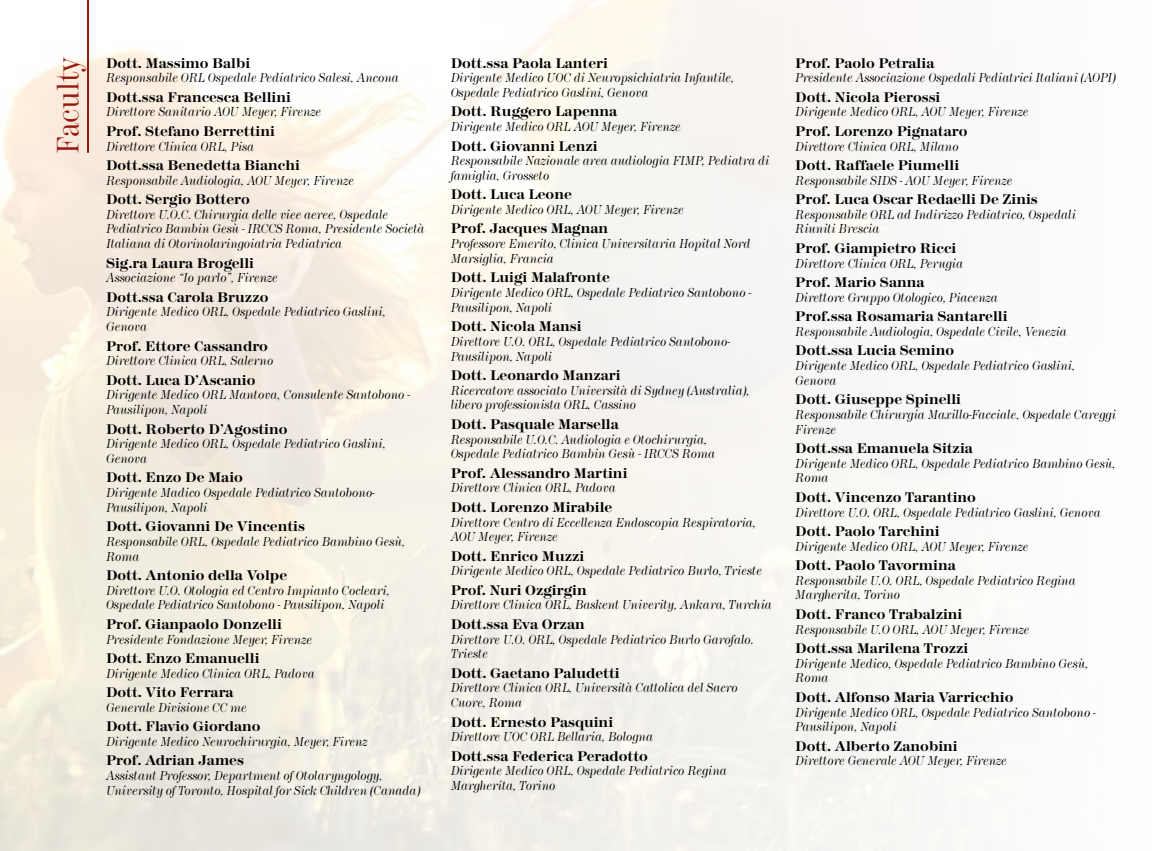
<style>
.page{position:relative;width:1174px;height:851px;background:#fff}
.page>*{position:absolute;margin:0;border:0;box-sizing:border-box;transform-origin:0 0}
.t1{font:300 32px "Modern Two Sixtn ITC";color:#981711;scale:.85 1}
.t2{font:700 14.4px "Modern Two Sixtn ITC";color:#000}
.t3{font:italic 300 13.6px/14.8px "Modern Two Sixtn ITC";color:#000;scale:.85 1}
</style>
<div class="page">
<hr style="left:87px;top:0;width:2px;height:153px;background:#981711">
<h1 class="t1" style="left:50px;top:154px;width:117px;rotate:-90deg">Faculty</h1>
<p class="t2" style="left:106px;top:55px;width:146px">Dott. Massimo Balbi</p>
<p class="t3" style="left:106px;top:71px;width:346px">Responsabile ORL Ospedale Pediatrico Salesi, Ancona</p>
<p class="t2" style="left:106px;top:89px;width:186px">Dott.ssa Francesca Bellini</p>
<p class="t3" style="left:106px;top:105px;width:254px">Direttore Sanitario AOU Meyer, Firenze</p>
<p class="t2" style="left:106px;top:123px;width:170px">Prof. Stefano Berrettini</p>
<p class="t3" style="left:106px;top:139px;width:176px">Direttore Clinica ORL, Pisa</p>
<p class="t2" style="left:106px;top:157px;width:195px">Dott.ssa Benedetta Bianchi</p>
<p class="t3" style="left:106px;top:173px;width:293px">Responsabile Audiologia, AOU Meyer, Firenze</p>
<p class="t2" style="left:106px;top:191px;width:145px">Dott. Sergio Bottero</p>
<p class="t3" style="left:106px;top:207px;width:376px">Direttore U.O.C. Chirurgia delle viee aeree, Ospedale<br>Pediatrico Bambin Gesù - IRCCS Roma, Presidente Società<br>Italiana di Otorinolaringoiatria Pediatrica</p>
<p class="t2" style="left:106px;top:255px;width:150px">Sig.ra Laura Brogelli</p>
<p class="t3" style="left:106px;top:271px;width:204px">Associazione “Io parlo”, Firenze</p>
<p class="t2" style="left:106px;top:289px;width:164px">Dott.ssa Carola Bruzzo</p>
<p class="t3" style="left:106px;top:305px;width:331px">Dirigente Medico ORL, Ospedale Pediatrico Gaslini,<br>Genova</p>
<p class="t2" style="left:106px;top:337px;width:163px">Prof. Ettore Cassandro</p>
<p class="t3" style="left:106px;top:353px;width:198px">Direttore Clinica ORL, Salerno</p>
<p class="t2" style="left:106px;top:372px;width:151px">Dott. Luca D’Ascanio</p>
<p class="t3" style="left:106px;top:388px;width:359px">Dirigente Medico ORL Mantova, Consulente Santobono -<br>Pausilipon, Napoli</p>
<p class="t2" style="left:106px;top:420px;width:183px">Dott. Roberto D’Agostino</p>
<p class="t3" style="left:106px;top:436px;width:331px">Dirigente Medico ORL, Ospedale Pediatrico Gaslini,<br>Genova</p>
<p class="t2" style="left:106px;top:469px;width:138px">Dott. Enzo De Maio</p>
<p class="t3" style="left:106px;top:485px;width:318px">Dirigente Madico Ospedale Pediatrico Santobono-<br>Pausilipon, Napoli</p>
<p class="t2" style="left:106px;top:518px;width:200px">Dott. Giovanni De Vincentis</p>
<p class="t3" style="left:106px;top:534px;width:353px">Responsabile ORL, Ospedale Pediatrico Bambino Gesù,<br>Roma</p>
<p class="t2" style="left:106px;top:567px;width:182px">Dott. Antonio della Volpe</p>
<p class="t3" style="left:106px;top:583px;width:335px">Direttore U.O. Otologia ed Centro Impianto Cocleari,<br>Ospedale Pediatrico Santobono - Pausilipon, Napoli</p>
<p class="t2" style="left:106px;top:616px;width:177px">Prof. Gianpaolo Donzelli</p>
<p class="t3" style="left:106px;top:632px;width:244px">Presidente Fondazione Meyer, Firenze</p>
<p class="t2" style="left:106px;top:650px;width:155px">Dott. Enzo Emanuelli</p>
<p class="t3" style="left:106px;top:666px;width:247px">Dirigente Medico Clinica ORL, Padova</p>
<p class="t2" style="left:106px;top:684px;width:129px">Dott. Vito Ferrara</p>
<p class="t3" style="left:106px;top:700px;width:167px">Generale Divisione CC me</p>
<p class="t2" style="left:106px;top:718px;width:156px">Dott. Flavio Giordano</p>
<p class="t3" style="left:106px;top:734px;width:309px">Dirigente Medico Neurochirurgia, Meyer, Firenz</p>
<p class="t2" style="left:106px;top:752px;width:139px">Prof. Adrian James</p>
<p class="t3" style="left:106px;top:768px;width:371px">Assistant Professor, Department of Otolaryngology,<br>University of Toronto, Hospital for Sick Children (Canada)</p>
<p class="t2" style="left:451px;top:55px;width:159px">Dott.ssa Paola Lanteri</p>
<p class="t3" style="left:451px;top:71px;width:335px">Dirigente Medico UOC di Neuropsichiatria Infantile,<br>Ospedale Pediatrico Gaslini, Genova</p>
<p class="t2" style="left:451px;top:103px;width:168px">Dott. Ruggero Lapenna</p>
<p class="t3" style="left:451px;top:119px;width:272px">Dirigente Medico ORL AOU Meyer, Firenze</p>
<p class="t2" style="left:451px;top:138px;width:148px">Dott. Giovanni Lenzi</p>
<p class="t3" style="left:451px;top:153px;width:376px">Responsabile Nazionale area audiologia FIMP, Pediatra di famiglia, Grosseto</p>
<p class="t2" style="left:451px;top:186px;width:123px">Dott. Luca Leone</p>
<p class="t3" style="left:451px;top:202px;width:276px">Dirigente Medico ORL, AOU Meyer, Firenze</p>
<p class="t2" style="left:451px;top:220px;width:159px">Prof. Jacques Magnan</p>
<p class="t3" style="left:451px;top:236px;width:354px">Professore Emerito, Clinica Universitaria Hopital Nord<br>Marsiglia, Francia</p>
<p class="t2" style="left:451px;top:269px;width:161px">Dott. Luigi Malafronte</p>
<p class="t3" style="left:451px;top:285px;width:355px">Dirigente Medico ORL, Ospedale Pediatrico Santobono -<br>Pausilipon, Napoli</p>
<p class="t2" style="left:451px;top:318px;width:132px">Dott. Nicola Mansi</p>
<p class="t3" style="left:451px;top:334px;width:330px">Direttore U.O. ORL, Ospedale Pediatrico Santobono-<br>Pausilipon, Napoli</p>
<p class="t2" style="left:451px;top:367px;width:171px">Dott. Leonardo Manzari</p>
<p class="t3" style="left:451px;top:383px;width:353px">Ricercatore associato Università di Sydney (Australia), libero professionista ORL, Cassino</p>
<p class="t2" style="left:451px;top:416px;width:170px">Dott. Pasquale Marsella</p>
<p class="t3" style="left:451px;top:432px;width:313px">Responsabile U.O.C. Audiologia e Otochirurgia,<br>Ospedale Pediatrico Bambin Gesù - IRCCS Roma</p>
<p class="t2" style="left:451px;top:465px;width:178px">Prof. Alessandro Martini</p>
<p class="t3" style="left:451px;top:480px;width:196px">Direttore Clinica ORL, Padova</p>
<p class="t2" style="left:451px;top:499px;width:163px">Dott. Lorenzo Mirabile</p>
<p class="t3" style="left:451px;top:515px;width:361px">Direttore Centro di Eccellenza Endoscopia Respiratoria,<br>AOU Meyer, Firenze</p>
<p class="t2" style="left:451px;top:547px;width:135px">Dott. Enrico Muzzi</p>
<p class="t3" style="left:451px;top:563px;width:368px">Dirigente Medico ORL, Ospedale Pediatrico Burlo, Trieste</p>
<p class="t2" style="left:451px;top:582px;width:137px">Prof. Nuri Ozgirgin</p>
<p class="t3" style="left:451px;top:597px;width:379px">Direttore Clinica ORL, Baskent Univerity, Ankara, Turchia</p>
<p class="t2" style="left:451px;top:616px;width:135px">Dott.ssa Eva Orzan</p>
<p class="t3" style="left:451px;top:632px;width:358px">Direttore U.O. ORL, Ospedale Pediatrico Burlo Garofalo.<br>Trieste</p>
<p class="t2" style="left:451px;top:664px;width:170px">Dott. Gaetano Paludetti</p>
<p class="t3" style="left:451px;top:680px;width:339px">Direttore Clinica ORL, Università Cattolica del Sacro<br>Cuore, Roma</p>
<p class="t2" style="left:451px;top:713px;width:164px">Dott. Ernesto Pasquini</p>
<p class="t3" style="left:451px;top:729px;width:240px">Direttore UOC ORL Bellaria, Bologna</p>
<p class="t2" style="left:451px;top:747px;width:199px">Dott.ssa Federica Peradotto</p>
<p class="t3" style="left:451px;top:763px;width:326px">Dirigente Medico ORL, Ospedale Pediatrico Regina<br>Margherita, Torino</p>
<p class="t2" style="left:795px;top:55px;width:141px">Prof. Paolo Petralia</p>
<p class="t3" style="left:795px;top:71px;width:378px">Presidente Associazione Ospedali Pediatrici Italiani (AOPI)</p>
<p class="t2" style="left:795px;top:89px;width:147px">Dott. Nicola Pierossi</p>
<p class="t3" style="left:795px;top:105px;width:276px">Dirigente Medico ORL, AOU Meyer, Firenze</p>
<p class="t2" style="left:795px;top:123px;width:174px">Prof. Lorenzo Pignataro</p>
<p class="t3" style="left:795px;top:139px;width:194px">Direttore Clinica ORL, Milano</p>
<p class="t2" style="left:795px;top:157px;width:165px">Dott. Raffaele Piumelli</p>
<p class="t3" style="left:795px;top:173px;width:257px">Responsabile SIDS - AOU Meyer, Firenze</p>
<p class="t2" style="left:795px;top:191px;width:244px">Prof. Luca Oscar Redaelli De Zinis</p>
<p class="t3" style="left:795px;top:207px;width:331px">Responsabile ORL ad Indirizzo Pediatrico, Ospedali<br>Riuniti Brescia</p>
<p class="t2" style="left:795px;top:240px;width:162px">Prof. Giampietro Ricci</p>
<p class="t3" style="left:795px;top:256px;width:199px">Direttore Clinica ORL, Perugia</p>
<p class="t2" style="left:795px;top:274px;width:131px">Prof. Mario Sanna</p>
<p class="t3" style="left:795px;top:290px;width:240px">Direttore Gruppo Otologico, Piacenza</p>
<p class="t2" style="left:795px;top:308px;width:214px">Prof.ssa Rosamaria Santarelli</p>
<p class="t3" style="left:795px;top:324px;width:321px">Responsabile Audiologia, Ospedale Civile, Venezia</p>
<p class="t2" style="left:795px;top:342px;width:160px">Dott.ssa Lucia Semino</p>
<p class="t3" style="left:795px;top:358px;width:331px">Dirigente Medico ORL, Ospedale Pediatrico Gaslini,<br>Genova</p>
<p class="t2" style="left:795px;top:391px;width:167px">Dott. Giuseppe Spinelli</p>
<p class="t3" style="left:795px;top:407px;width:378px">Responsabile Chirurgia Maxillo-Facciale, Ospedale Careggi<br>Firenze</p>
<p class="t2" style="left:795px;top:440px;width:179px">Dott.ssa Emanuela Sitzia</p>
<p class="t3" style="left:795px;top:456px;width:378px">Dirigente Medico ORL, Ospedale Pediatrico Bambino Gesù,<br>Roma</p>
<p class="t2" style="left:795px;top:489px;width:182px">Dott. Vincenzo Tarantino</p>
<p class="t3" style="left:795px;top:505px;width:361px">Direttore U.O. ORL, Ospedale Pediatrico Gaslini, Genova</p>
<p class="t2" style="left:795px;top:523px;width:146px">Dott. Paolo Tarchini</p>
<p class="t3" style="left:795px;top:539px;width:276px">Dirigente Medico ORL, AOU Meyer, Firenze</p>
<p class="t2" style="left:795px;top:557px;width:162px">Dott. Paolo Tavormina</p>
<p class="t3" style="left:795px;top:573px;width:331px">Responsabile U.O. ORL, Ospedale Pediatrico Regina<br>Margherita, Torino</p>
<p class="t2" style="left:795px;top:606px;width:169px">Dott. Franco Trabalzini</p>
<p class="t3" style="left:795px;top:622px;width:277px">Responsabile U.O ORL, AOU Meyer, Firenze</p>
<p class="t2" style="left:795px;top:640px;width:175px">Dott.ssa Marilena Trozzi</p>
<p class="t3" style="left:795px;top:656px;width:346px">Dirigente Medico, Ospedale Pediatrico Bambino Gesù,<br>Roma</p>
<p class="t2" style="left:795px;top:689px;width:220px">Dott. Alfonso Maria Varricchio</p>
<p class="t3" style="left:795px;top:704px;width:355px">Dirigente Medico ORL, Ospedale Pediatrico Santobono -<br>Pausilipon, Napoli</p>
<p class="t2" style="left:795px;top:737px;width:164px">Dott. Alberto Zanobini</p>
<p class="t3" style="left:795px;top:753px;width:250px">Direttore Generale AOU Meyer, Firenze</p>
</div>
